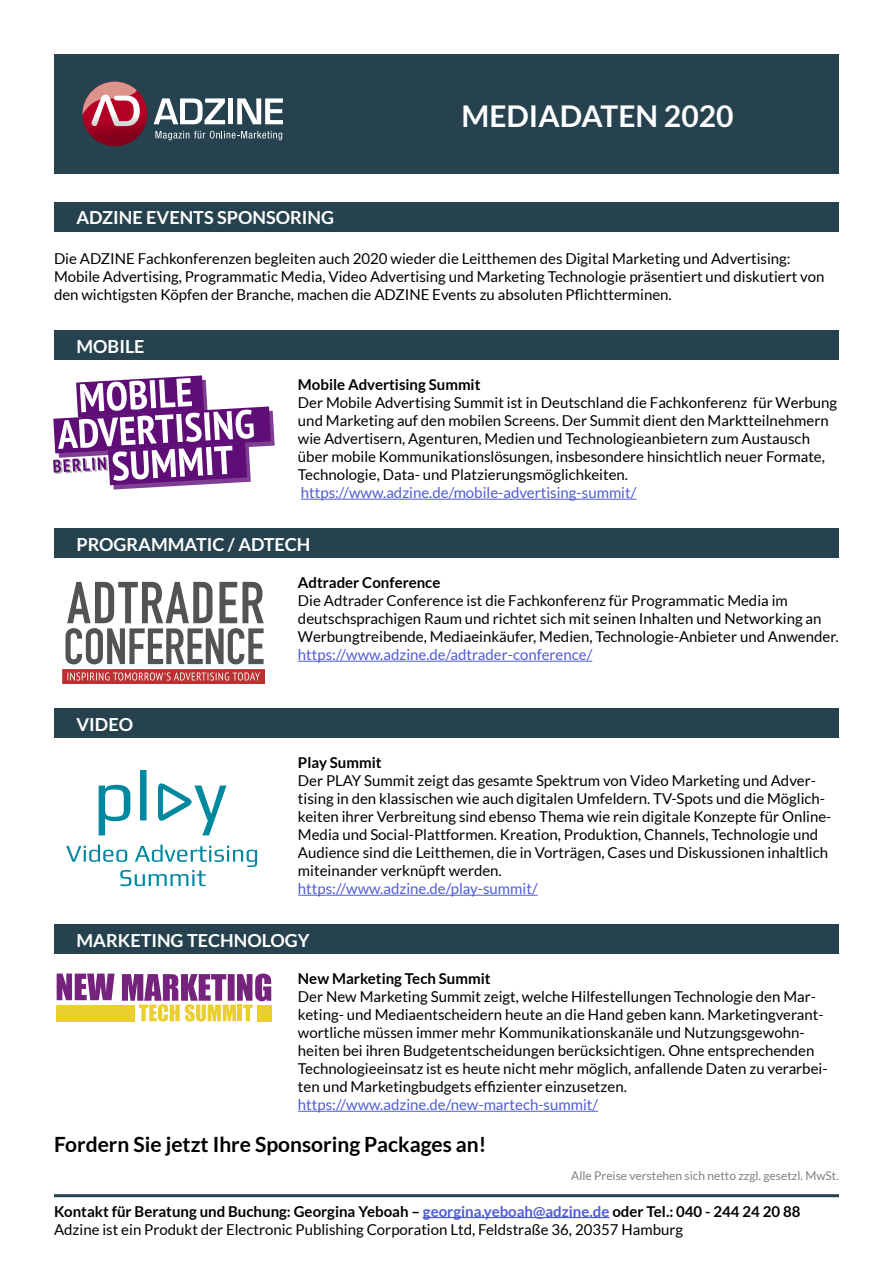
<style>
.page{position:relative;width:893px;height:1263px;background:#fff}
.page>*{position:absolute;margin:0;border:0;box-sizing:border-box;transform-origin:0 0}
.t1{font:700 30px "Lato";color:#fff}
.t2{font:700 21px "Lato";color:#000}
.t3{font:700 18px "Lato";color:#fff}
.t4{font:15px/18px "Lato";color:#000}
.t5{font:15px "Lato";color:#4f5cd6}
.t6{font:700 15px "Lato";color:#000}
.t7{font:12px "Lato";color:#808080}
.s1{font-weight:700}
.s2{font-weight:700;color:#4f5cd6}
</style>
<div class="page">
<div style="left:54px;top:54px;width:785px;height:120px;background:#26424e"></div>
<svg style="left:82px;top:82px;width:65px;height:64px"></svg>
<svg style="left:82px;top:82px;width:58px;height:44px;background:#bb6a77"></svg>
<svg style="left:154px;top:98px;width:71px;height:26px"></svg>
<div style="left:228px;top:98px;width:5px;height:26px;background:#fff"></div>
<svg style="left:237px;top:98px;width:46px;height:26px"></svg>
<svg style="left:155px;top:131px;width:127px;height:9px"></svg>
<hr style="left:54px;top:1194px;width:785px;height:3px;background:#26424e">
<hr style="left:423px;top:1217px;width:186px;height:1px;background:#4f5cd6">
<div style="left:54px;top:202px;width:785px;height:30px;background:#26424e"></div>
<hr style="left:301px;top:499px;width:335px;height:1px;background:#4f5cd6">
<hr style="left:298px;top:661px;width:294px;height:1px;background:#4f5cd6">
<hr style="left:298px;top:895px;width:240px;height:1px;background:#4f5cd6">
<hr style="left:298px;top:1111px;width:300px;height:1px;background:#4f5cd6">
<svg style="left:53px;top:375px;width:222px;height:114px"></svg>
<img style="left:63px;top:669px;width:202px;height:14px">
<svg style="left:167px;top:672px;width:76px;height:8px"></svg>
<svg style="left:66px;top:582px;width:198px;height:82px"></svg>
<div style="left:54px;top:331px;width:785px;height:29px;background:#26424e"></div>
<div style="left:54px;top:529px;width:785px;height:29px;background:#26424e"></div>
<div style="left:54px;top:709px;width:785px;height:29px;background:#26424e"></div>
<div style="left:54px;top:925px;width:785px;height:29px;background:#26424e"></div>
<div style="left:56px;top:1005px;width:79px;height:16px;background:#ebcf30"></div>
<svg style="left:57px;top:973px;width:214px;height:48px"></svg>
<svg style="left:66px;top:845px;width:191px;height:22px"></svg>
<svg style="left:99px;top:770px;width:128px;height:65px"></svg>
<h1 class="t1" style="left:461px;top:99px;width:274px">MEDIADATEN 2020</h1>
<p class="t3" style="left:76px;top:207px;width:259px">ADZINE EVENTS SPONSORING</p>
<p class="t4" style="left:54px;top:250px;width:772px">Die ADZINE Fachkonferenzen begleiten auch 2020 wieder die Leitthemen des Digital Marketing und Advertising:<br>Mobile Advertising, Programmatic Media, Video Advertising und Marketing Technologie präsentiert und diskutiert von den wichtigsten Köpfen der Branche, machen die ADZINE Events zu absoluten Pflichtterminen.</p>
<p class="t3" style="left:76px;top:336px;width:70px">MOBILE</p>
<p class="t6" style="left:298px;top:376px;width:184px">Mobile Advertising Summit</p>
<p class="t4" style="left:298px;top:394px;width:541px">Der Mobile Advertising Summit ist in Deutschland die Fachkonferenz für Werbung und Marketing auf den mobilen Screens. Der Summit dient den Marktteilnehmern wie Advertisern, Agenturen, Medien und Technologieanbietern zum Austausch über mobile Kommunikationslösungen, insbesondere hinsichtlich neuer Formate, Technologie, Data- und Platzierungsmöglichkeiten.</p>
<p class="t5" style="left:301px;top:484px;width:337px">https://www.adzine.de/mobile-advertising-summit/</p>
<p class="t3" style="left:76px;top:534px;width:236px">PROGRAMMATIC / ADTECH</p>
<p class="t3" style="left:76px;top:714px;width:58px">VIDEO</p>
<p class="t6" style="left:298px;top:574px;width:144px">Adtrader Conference</p>
<p class="t4" style="left:298px;top:592px;width:542px">Die Adtrader Conference ist die Fachkonferenz für Programmatic Media im deutschsprachigen Raum und richtet sich mit seinen Inhalten und Networking an<br>Werbungtreibende, Mediaeinkäufer, Medien, Technologie-Anbieter und Anwender.</p>
<p class="t5" style="left:298px;top:646px;width:296px">https://www.adzine.de/adtrader-conference/</p>
<p class="t6" style="left:298px;top:754px;width:85px">Play Summit</p>
<p class="t4" style="left:298px;top:772px;width:535px">Der PLAY Summit zeigt das gesamte Spektrum von Video Marketing und Adver&shy;tising in den klassischen wie auch digitalen Umfeldern. TV-Spots und die Möglich&shy;keiten ihrer Verbreitung sind ebenso Thema wie rein digitale Konzepte für Online-Media und Social-Plattformen. Kreation, Produktion, Channels, Technologie und Audience sind die Leitthemen, die in Vorträgen, Cases und Diskussionen inhaltlich miteinander verknüpft werden.</p>
<p class="t5" style="left:298px;top:880px;width:241px">https://www.adzine.de/play-summit/</p>
<p class="t3" style="left:76px;top:930px;width:235px">MARKETING TECHNOLOGY</p>
<p class="t6" style="left:298px;top:970px;width:194px">New Marketing Tech Summit</p>
<p class="t4" style="left:298px;top:988px;width:531px">Der New Marketing Summit zeigt, welche Hilfestellungen Technologie den Mar&shy;keting- und Mediaentscheidern heute an die Hand geben kann. Marketingverant&shy;wortliche müssen immer mehr Kommunikationskanäle und Nutzungsgewohn&shy;heiten bei ihren Budgetentscheidungen berücksichtigen. Ohne entsprechenden Technologieeinsatz ist es heute nicht mehr möglich, anfallende Daten zu verarbei&shy;ten und Marketingbudgets effizienter einzusetzen.</p>
<p class="t5" style="left:298px;top:1096px;width:302px">https://www.adzine.de/new-martech-summit/</p>
<p class="t2" style="left:54px;top:1132px;width:434px">Fordern Sie jetzt Ihre Sponsoring Packages an!</p>
<p class="t7" style="left:571px;top:1169px;width:269px">Alle Preise verstehen sich netto zzgl. gesetzl. MwSt.</p>
<p class="t4" style="left:54px;top:1202px;width:748px"><span class="s1">Kontakt für Beratung und Buchung: Georgina Yeboah –</span> <span class="s2">georgina.yeboah@adzine.de</span> <span class="s1">oder Tel.: 040 - 244 24 20 88<br></span>Adzine ist ein Produkt der Electronic Publishing Corporation Ltd, Feldstraße 36, 20357 Hamburg</p>
</div>
